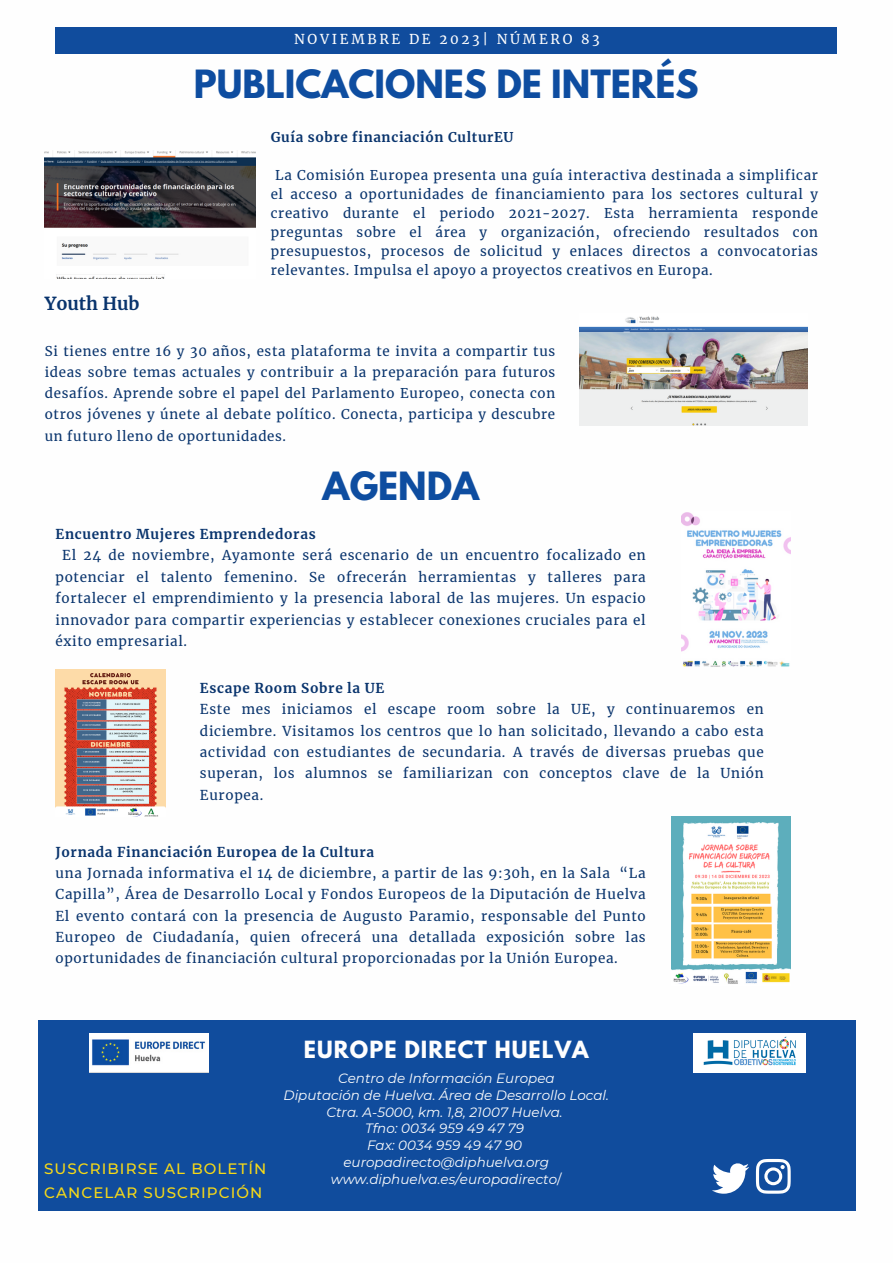
<style>
.page{position:relative;width:893px;height:1264px;background:#fff}
.page>*{position:absolute;margin:0;border:0;box-sizing:border-box;transform-origin:0 0}
.t1{font:700 34.5px "League Spartan";color:#0e4da0}
.t2{font:700 21px "League Spartan";letter-spacing:.05em;color:#fefefe}
.t3{font:700 17.85px "Merriweather";color:#09346d}
.t4{font:500 15px "Montserrat";letter-spacing:.07em;color:#f7d917}
.t5{font:13.5px/21.3px "Merriweather";letter-spacing:.05em;color:#09346d;text-align:justify}
.t6{font:italic 13.5px/16.8px "Montserrat";color:#fefefe;text-align:center}
.t7{font:700 13.5px "Merriweather";letter-spacing:.05em;color:#09346d}
.t8{font:13.5px "Merriweather";letter-spacing:.2em;color:#fefefe}
.t9{font:13.35px/18.9px "Merriweather";letter-spacing:.05em;color:#09346d;text-align:justify}
.t10{font:700 13.35px "Merriweather";letter-spacing:.05em;color:#09346d}
.s1{font-style:normal}
</style>
<div class="page">
<div style="left:38px;top:1020px;width:818px;height:190px;background:#104c9d"></div>
<div style="left:55px;top:27px;width:782px;height:27px;background:#104c9d"></div>
<img style="left:89px;top:1033px;width:119px;height:39px">
<img style="left:693px;top:1033px;width:112px;height:39px">
<svg style="left:755px;top:1158px;width:35px;height:35px"></svg>
<svg style="left:712px;top:1163px;width:36px;height:30px"></svg>
<img style="left:44px;top:151px;width:212px;height:127px">
<img style="left:579px;top:316px;width:228px;height:109px">
<img style="left:681px;top:512px;width:109px;height:155px">
<img style="left:55px;top:669px;width:111px;height:147px">
<img style="left:671px;top:816px;width:119px;height:168px">
<p class="t8" style="left:294px;top:31px;width:307px">NOVIEMBRE DE 2023| NÚMERO 83</p>
<p class="t1" style="left:194px;top:67px;width:506px">PUBLICACIONES DE INTERÉS</p>
<p class="t10" style="left:271px;top:129px;width:244px">Guía sobre financiación CulturEU</p>
<p class="t9" style="left:271px;top:166px;width:548px;text-indent:5px">La Comisión Europea presenta una guía interactiva destinada a simplificar el acceso a oportunidades de financiamiento para los sectores cultural y creativo durante el periodo 2021-2027. Esta herramienta responde preguntas sobre el área y organización, ofreciendo resultados con presupuestos, procesos de solicitud y enlaces directos a convocatorias relevantes. Impulsa el apoyo a proyectos creativos en Europa.</p>
<p class="t3" style="left:45px;top:293px;width:96px">Youth Hub</p>
<p class="t9" style="left:45px;top:341px;width:512px;line-height:21.1px">Si tienes entre 16 y 30 años, esta plataforma te invita a compartir tus ideas sobre temas actuales y contribuir a la preparación para futuros desafíos. Aprende sobre el papel del Parlamento Europeo, conecta con otros jóvenes y únete al debate político. Conecta, participa y descubre un futuro lleno de oportunidades.</p>
<p class="t1" style="left:322px;top:469px;width:158px">AGENDA</p>
<p class="t7" style="left:55px;top:526px;width:261px">Encuentro Mujeres Emprendedoras</p>
<p class="t5" style="left:55px;top:545px;width:591px;text-indent:7px">El 24 de noviembre, Ayamonte será escenario de un encuentro focalizado en potenciar el talento femenino. Se ofrecerán herramientas y talleres para fortalecer el emprendimiento y la presencia laboral de las mujeres. Un espacio innovador para compartir experiencias y establecer conexiones cruciales para el éxito empresarial.</p>
<p class="t7" style="left:200px;top:679px;width:186px">Escape Room Sobre la UE</p>
<p class="t5" style="left:200px;top:699px;width:565px">Este mes iniciamos el escape room sobre la UE, y continuaremos en diciembre. Visitamos los centros que lo han solicitado, llevando a cabo esta actividad con estudiantes de secundaria. A través de diversas pruebas que superan, los alumnos se familiarizan con conceptos clave de la Unión Europea.</p>
<p class="t7" style="left:55px;top:843px;width:320px">Jornada Financiación Europea de la Cultura</p>
<p class="t5" style="left:55px;top:862px;width:591px">una Jornada informativa el 14 de diciembre, a partir de las 9:30h, en la Sala “La Capilla”, Área de Desarrollo Local y Fondos Europeos de la Diputación de Huelva El evento contará con la presencia de Augusto Paramio, responsable del Punto Europeo de Ciudadanía, quien ofrecerá una detallada exposición sobre las oportunidades de financiación cultural proporcionadas por la Unión Europea.</p>
<p class="t4" style="left:44px;top:1158px;width:224px">SUSCRIBIRSE AL BOLETÍN</p>
<p class="t4" style="left:44px;top:1183px;width:219px">CANCELAR SUSCRIPCIÓN</p>
<p class="t2" style="left:304px;top:1039px;width:286px">EUROPE DIRECT HUELVA</p>
<p class="t6" style="left:338px;top:1069px;width:218px">Centro de Información Europea</p>
<p class="t6" style="left:283px;top:1086px;width:327px">Diputación de Huelva. Área de Desarrollo Local.</p>
<p class="t6" style="left:326px;top:1103px;width:238px">Ctra. A-5000, km. 1,8, 21007 Huelva.</p>
<p class="t6" style="left:365px;top:1120px;width:161px">Tfno: 0034 959 49 47 79</p>
<p class="t6" style="left:367px;top:1136px;width:156px">Fax: 0034 959 49 47 90</p>
<p class="t6" style="left:331px;top:1153px;width:232px">europadirecto@diphuelva.org www.diphuelva.es/europadirecto<span class="s1">/</span></p>
</div>
